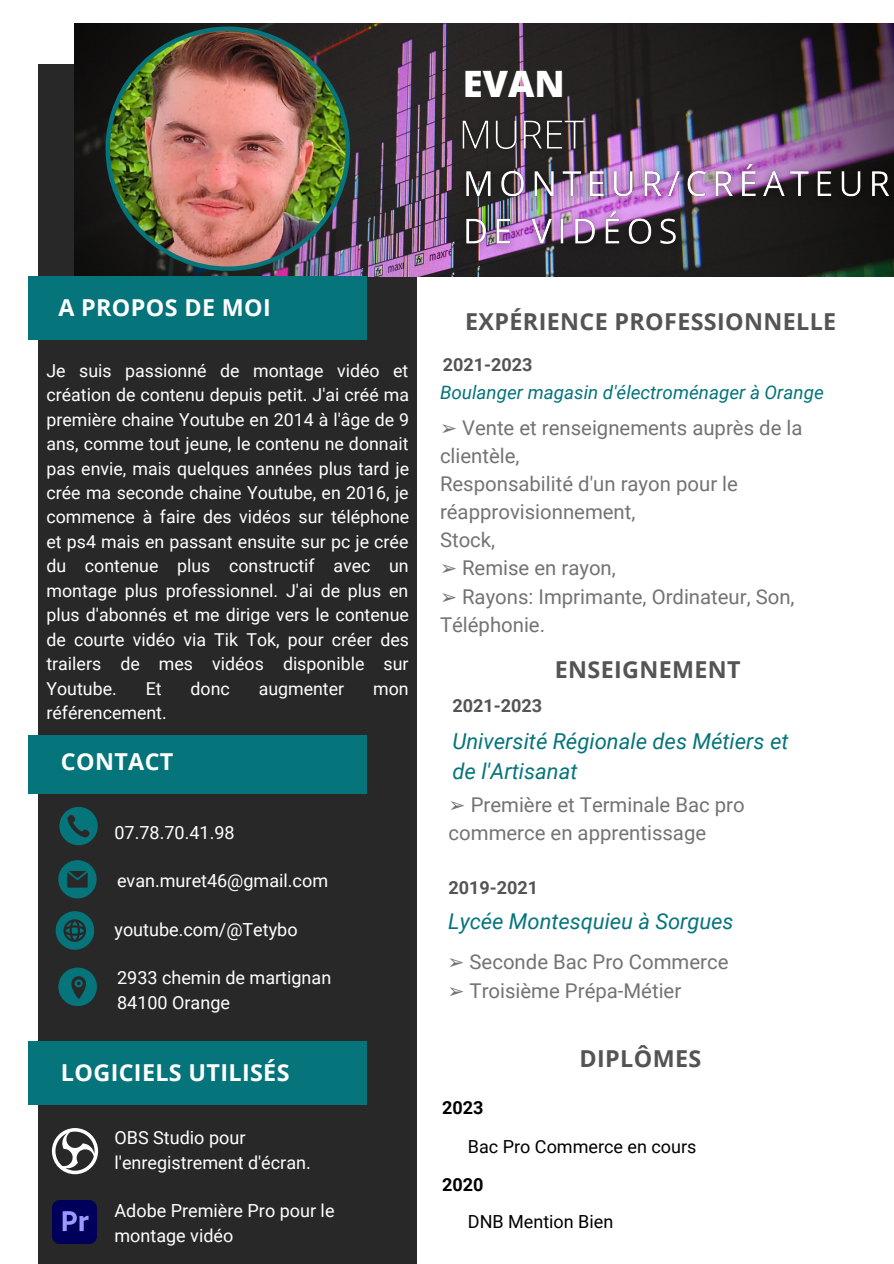
<style>
.page{position:relative;width:894px;height:1264px;background:#fff}
.page>*{position:absolute;margin:0;border:0;box-sizing:border-box;transform-origin:0 0}
.t1{font:800 36.3px "Open Sans";color:#fff}
.t2{font:700 23.25px "Open Sans";letter-spacing:.015em;color:#545454}
.t3{font:700 23.25px "Open Sans";letter-spacing:.015em;color:#fff}
.t4{font:italic 21.9px/30.6px "Roboto";color:#05747b}
.t5{font:italic 21.75px "Roboto";color:#05747b}
.t6{font:20.4px/28.2px "Roboto";color:#737373}
.t7{font:italic 18.75px "Roboto";color:#05747b}
.t8{font:18px/24.8px "Roboto";color:#fff}
.t9{font:18px "Roboto";color:#000}
.t10{font:700 18px "Roboto";color:#545454}
.t11{font:700 18px "Roboto";color:#000}
.t12{font:17.85px/24.5px "Roboto";color:#fff;text-align:justify}
.s1{font-family:"DejaVu Sans"}
</style>
<div class="page">
<div style="left:39px;top:64px;width:378px;height:1199px;background:#292829"></div>
<img style="left:75px;top:24px;width:818px;height:252px">
<img style="left:105px;top:26px;width:245px;height:245px">
<svg style="left:59px;top:807px;width:39px;height:38px"></svg>
<div style="left:56px;top:911px;width:38px;height:38px;background:#05747b;border-radius:50%"></div>
<div style="left:58px;top:967px;width:39px;height:39px;background:#05747b;border-radius:50%"></div>
<svg style="left:58px;top:860px;width:39px;height:38px"></svg>
<svg style="left:63px;top:919px;width:23px;height:22px"></svg>
<svg style="left:71px;top:976px;width:15px;height:22px"></svg>
<div style="left:28px;top:735px;width:338px;height:58px;background:#05747b"></div>
<div style="left:28px;top:1040px;width:338px;height:64px;background:#05747b"></div>
<svg style="left:52px;top:1128px;width:46px;height:46px"></svg>
<img style="left:53px;top:1200px;width:44px;height:43px">
<div style="left:28px;top:276px;width:338px;height:64px;background:#05747b"></div>
<img style="left:449px;top:100px;width:145px;height:46px">
<img style="left:447px;top:146px;width:446px;height:126px">
<p class="t1" style="left:463px;top:58px;width:103px">EVAN</p>
<p class="t3" style="left:58px;top:291px;width:214px">A PROPOS DE MOI</p>
<p class="t12" style="left:46px;top:358px;width:364px">Je suis passionné de montage vidéo et création de contenu depuis petit. J'ai créé ma première chaine Youtube en 2014 à l'âge de 9 ans, comme tout jeune, le contenu ne donnait pas envie, mais quelques années plus tard je crée ma seconde chaine Youtube, en 2016, je commence à faire des vidéos sur téléphone et ps4 mais en passant ensuite sur pc je crée du contenue plus constructif avec un montage plus professionnel. J'ai de plus en plus d'abonnés et me dirige vers le contenue de courte vidéo via Tik Tok, pour créer des trailers de mes vidéos disponible sur Youtube.</p>
<p class="t12" style="left:146px;top:676px;width:17px">Et</p>
<p class="t12" style="left:190px;top:676px;width:41px">donc</p>
<p class="t12" style="left:259px;top:676px;width:87px">augmenter</p>
<p class="t12" style="left:373px;top:676px;width:37px">mon</p>
<p class="t12" style="left:46px;top:700px;width:122px">référencement.</p>
<p class="t3" style="left:61px;top:745px;width:114px">CONTACT</p>
<p class="t8" style="left:114px;top:820px;width:122px">07.78.70.41.98</p>
<p class="t8" style="left:117px;top:868px;width:212px">evan.muret46@gmail.com</p>
<p class="t8" style="left:114px;top:917px;width:184px">youtube.com/@Tetybo</p>
<p class="t8" style="left:117px;top:965px;width:216px">2933 chemin de martignan</p>
<p class="t8" style="left:117px;top:990px;width:114px">84100 Orange</p>
<p class="t3" style="left:61px;top:1055px;width:230px">LOGICIELS UTILISÉS</p>
<p class="t8" style="left:114px;top:1125px;width:198px">OBS Studio pour l'enregistrement d'écran.</p>
<p class="t8" style="left:114px;top:1198px;width:221px">Adobe Première Pro pour le montage vidéo</p>
<p class="t2" style="left:465px;top:305px;width:372px">EXPÉRIENCE PROFESSIONNELLE</p>
<p class="t10" style="left:443px;top:354px;width:91px">2021-2023</p>
<p class="t7" style="left:440px;top:381px;width:385px">Boulanger magasin d'électroménager à Orange</p>
<p class="t6" style="left:440px;top:413px;width:364px"><span class="s1">➢</span> Vente et renseignements auprès de la clientèle,</p>
<p class="t6" style="left:440px;top:470px;width:299px">Responsabilité d'un rayon pour le réapprovisionnement,</p>
<p class="t6" style="left:440px;top:526px;width:57px">Stock,</p>
<p class="t6" style="left:440px;top:554px;width:177px"><span class="s1">➢</span> Remise en rayon,</p>
<p class="t6" style="left:440px;top:582px;width:356px"><span class="s1">➢</span> Rayons: Imprimante, Ordinateur, Son,<br>Téléphonie.</p>
<p class="t2" style="left:554px;top:653px;width:187px">ENSEIGNEMENT</p>
<p class="t10" style="left:452px;top:695px;width:91px">2021-2023</p>
<p class="t4" style="left:452px;top:725px;width:337px">Université Régionale des Métiers et de l'Artisanat</p>
<p class="t6" style="left:448px;top:790px;width:297px"><span class="s1">➢</span> Première et Terminale Bac pro commerce en apprentissage</p>
<p class="t10" style="left:448px;top:877px;width:91px">2019-2021</p>
<p class="t5" style="left:448px;top:909px;width:287px">Lycée Montesquieu à Sorgues</p>
<p class="t6" style="left:447px;top:948px;width:282px"><span class="s1">➢</span> Seconde Bac Pro Commerce</p>
<p class="t6" style="left:447px;top:976px;width:235px"><span class="s1">➢</span> Troisième Prépa-Métier</p>
<p class="t2" style="left:579px;top:1042px;width:123px">DIPLÔMES</p>
<p class="t11" style="left:442px;top:1097px;width:43px">2023</p>
<p class="t9" style="left:468px;top:1135px;width:230px">Bac Pro Commerce en cours</p>
<p class="t11" style="left:442px;top:1174px;width:43px">2020</p>
<p class="t9" style="left:468px;top:1210px;width:147px">DNB Mention Bien</p>
</div>
